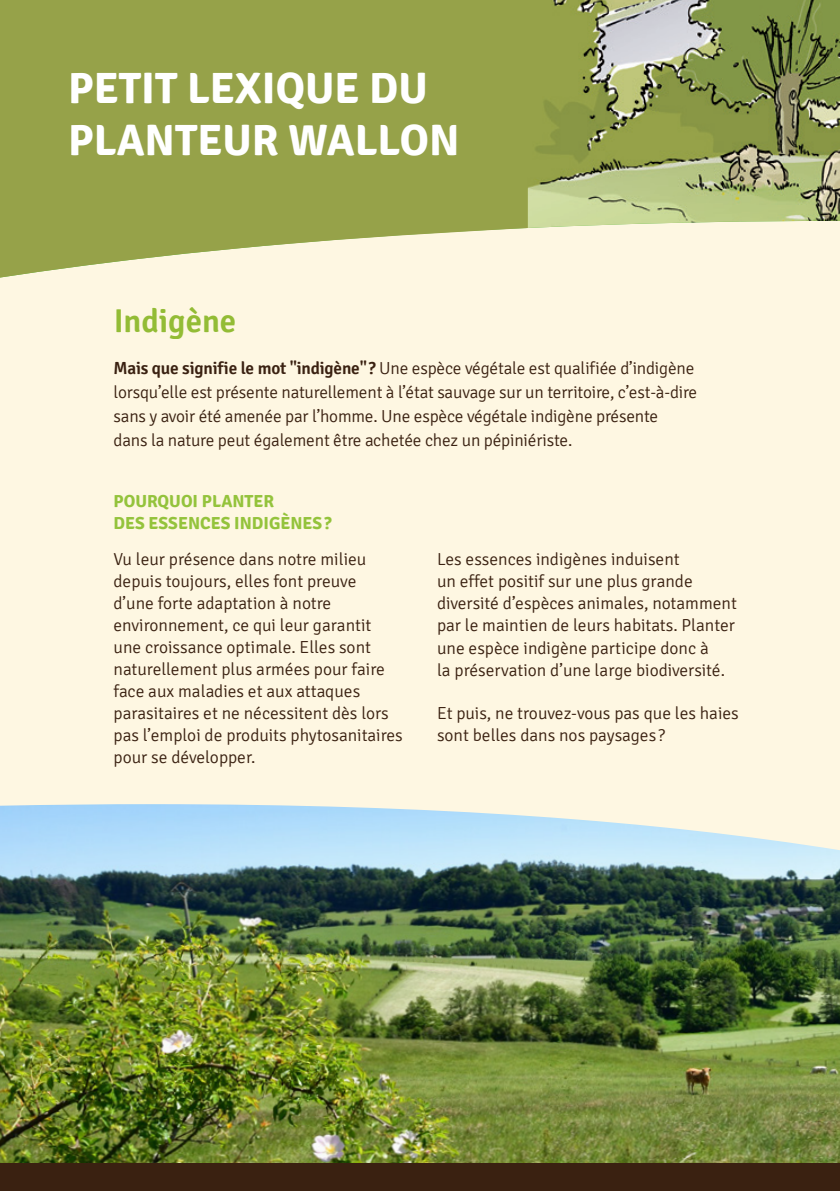
<style>
.page{position:relative;width:840px;height:1191px;background:#fff}
.page>*{position:absolute;margin:0;border:0;box-sizing:border-box;transform-origin:0 0}
.t1{font:700 43.8px/51.6px "Signika";color:#fff}
.t2{font:600 32.8px "Signika";color:#94c33c}
.t3{font:300 17.4px/22px "Signika";color:#3a2111}
.t4{font:700 17.4px/22px "Signika";color:#94c33c}
.s1{font-weight:600}
</style>
<div class="page">
<div style="left:0;top:0;width:839px;height:1191px;background:#fef7e2"></div>
<img style="left:0;top:804px;width:839px;height:359px">
<div style="left:0;top:1163px;width:839px;height:28px;background:#3a2111"></div>
<img style="left:527px;top:0;width:312px;height:228px">
<svg style="left:0;top:0;width:527px;height:278px;background:#a0ab59"></svg>
<p class="t1" style="left:68px;top:63px;width:392px">PETIT LEXIQUE DU<br>PLANTEUR WALLON</p>
<h2 class="t2" style="left:113px;top:301px;width:124px">Indigène</h2>
<p class="t3" style="left:113px;top:356px;width:585px;line-height:24px"><span class="s1">Mais que signifie le mot "indigène"?</span> Une espèce végétale est qualifiée d’indigène lorsqu’elle est présente naturellement à l’état sauvage sur un territoire, c’est-à-dire sans y avoir été amenée par l’homme. Une espèce végétale indigène présente<br>dans la nature peut également être achetée chez un pépiniériste.</p>
<p class="t4" style="left:113px;top:490px;width:219px">POURQUOI PLANTER<br>DES ESSENCES INDIGÈNES?</p>
<p class="t3" style="left:113px;top:548px;width:291px">Vu leur présence dans notre milieu depuis toujours, elles font preuve<br>d’une forte adaptation à notre environnement, ce qui leur garantit une croissance optimale. Elles sont naturellement plus armées pour faire face aux maladies et aux attaques parasitaires et ne nécessitent dès lors pas l’emploi de produits phytosanitaires pour se développer.</p>
<p class="t3" style="left:437px;top:549px;width:301px">Les essences indigènes induisent<br>un effet positif sur une plus grande diversité d’espèces animales, notamment par le maintien de leurs habitats. Planter une espèce indigène participe donc à<br>la préservation d’une large biodiversité.</p>
<p class="t3" style="left:437px;top:702px;width:303px">Et puis, ne trouvez-vous pas que les haies sont belles dans nos paysages ?</p>
</div>
